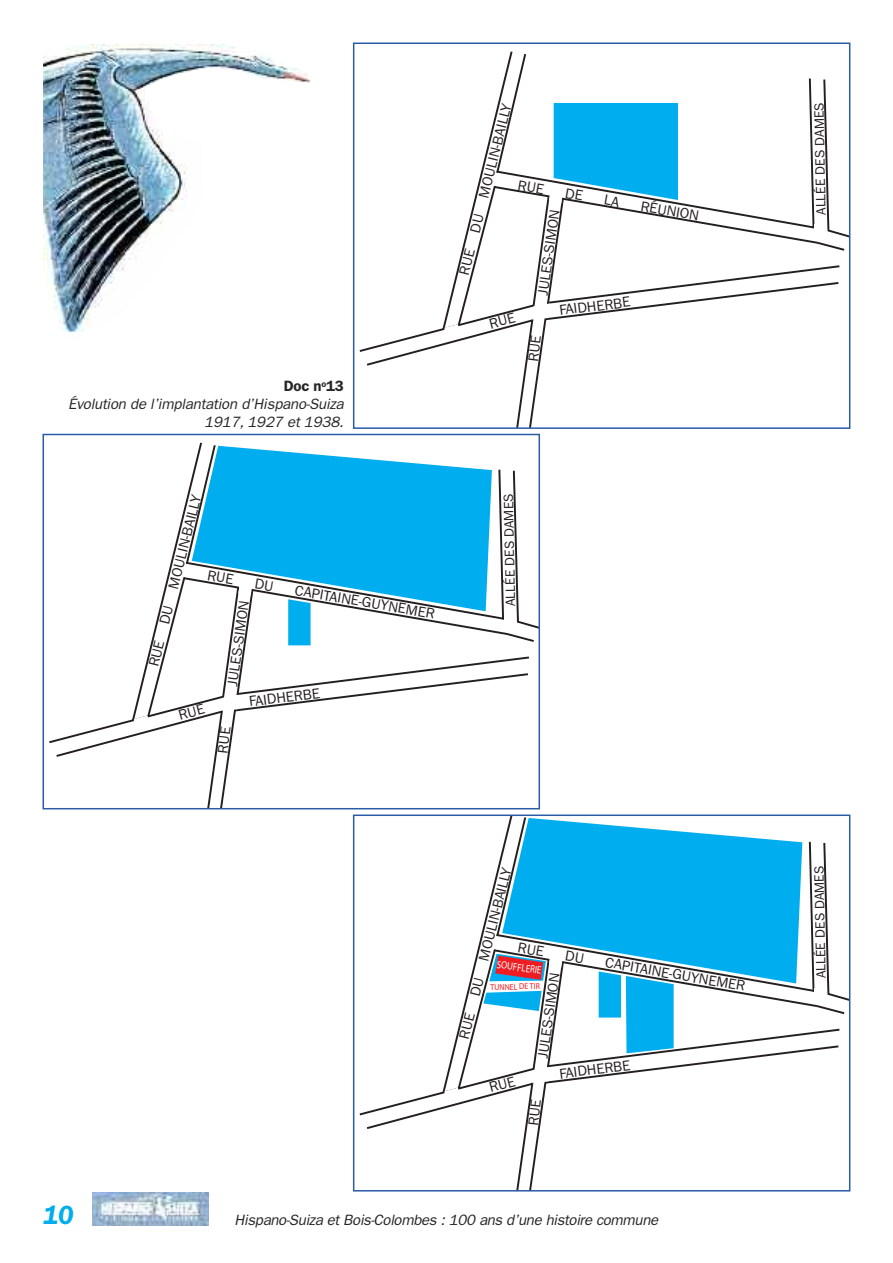
<style>
.page{position:relative;width:893px;height:1263px;background:#fff}
.page>*{position:absolute;margin:0;border:0;box-sizing:border-box;transform-origin:0 0}
.t1{font:italic 600 27px "Franklin Gothic";color:#00aded}
.t2{font:italic 15px/18px "Franklin Gothic";letter-spacing:-.015em;color:#272627;text-align:right}
.t3{font:14.55px "Franklin Gothic";color:#231f20}
.t4{font:13.5px "Franklin Gothic";color:#231f20}
.s1{font-weight:600;font-style:normal}
</style>
<div class="page">
<img style="left:43px;top:44px;width:268px;height:288px">
<div style="left:353px;top:43px;width:497px;height:386px;border:2px solid #295ba7"></div>
<div style="left:43px;top:434px;width:497px;height:375px;border:2px solid #295ba7"></div>
<img style="left:92px;top:1192px;width:116px;height:33px">
<svg style="left:360px;top:51px;width:489px;height:376px"></svg>
<svg style="left:49px;top:443px;width:489px;height:365px"></svg>
<svg style="left:360px;top:816px;width:489px;height:374px"></svg>
<p class="t2" style="left:68px;top:377px;width:277px"><span class="s1">Doc n</span><sup>o</sup><span class="s1">13<br></span>Évolution de l’implantation d’Hispano-Suiza<br>1917, 1927 et 1938.</p>
<p class="t3" style="left:456px;top:273px;width:178px;rotate:-76deg">RUE DU MOULIN BAIL Y</p>
<p class="t3" style="left:534px;top:294px;width:88px;rotate:-82deg">JULES SIMON</p>
<p class="t3" style="left:559px;top:302px;width:73px;rotate:-7deg">FA DHERBE</p>
<p class="t3" style="left:642px;top:197px;width:60px;rotate:10deg">RÉUN ON</p>
<p class="t3" style="left:145px;top:664px;width:178px;rotate:-76deg">RUE DU MOULIN BAIL Y</p>
<p class="t3" style="left:297px;top:581px;width:143px;rotate:10deg">CAP TA NE GUYNEMER</p>
<p class="t3" style="left:224px;top:685px;width:88px;rotate:-82deg">JULES SIMON</p>
<p class="t3" style="left:248px;top:693px;width:73px;rotate:-7deg">FA DHERBE</p>
<p class="t4" style="left:503px;top:606px;width:114px;rotate:-91deg">ALLÉE DES DAMES</p>
<p class="t3" style="left:456px;top:1036px;width:178px;rotate:-76deg">RUE DU MOULIN BAIL Y</p>
<p class="t3" style="left:607px;top:953px;width:143px;rotate:10deg">CAP TA NE GUYNEMER</p>
<p class="t3" style="left:534px;top:1057px;width:88px;rotate:-82deg">JULES SIMON</p>
<p class="t3" style="left:559px;top:1065px;width:73px;rotate:-7deg">FA DHERBE</p>
<h1 class="t1" style="left:43px;top:1205px;width:33px">10</h1>
<p class="t2" style="left:235px;top:1210px;width:425px">Hispano-Suiza et Bois-Colombes : 100 ans d’une histoire commune</p>
<p class="t4" style="left:813px;top:215px;width:114px;rotate:-91deg">ALLÉE DES DAMES</p>
<p class="t4" style="left:813px;top:978px;width:114px;rotate:-91deg">ALLÉE DES DAMES</p>
</div>
